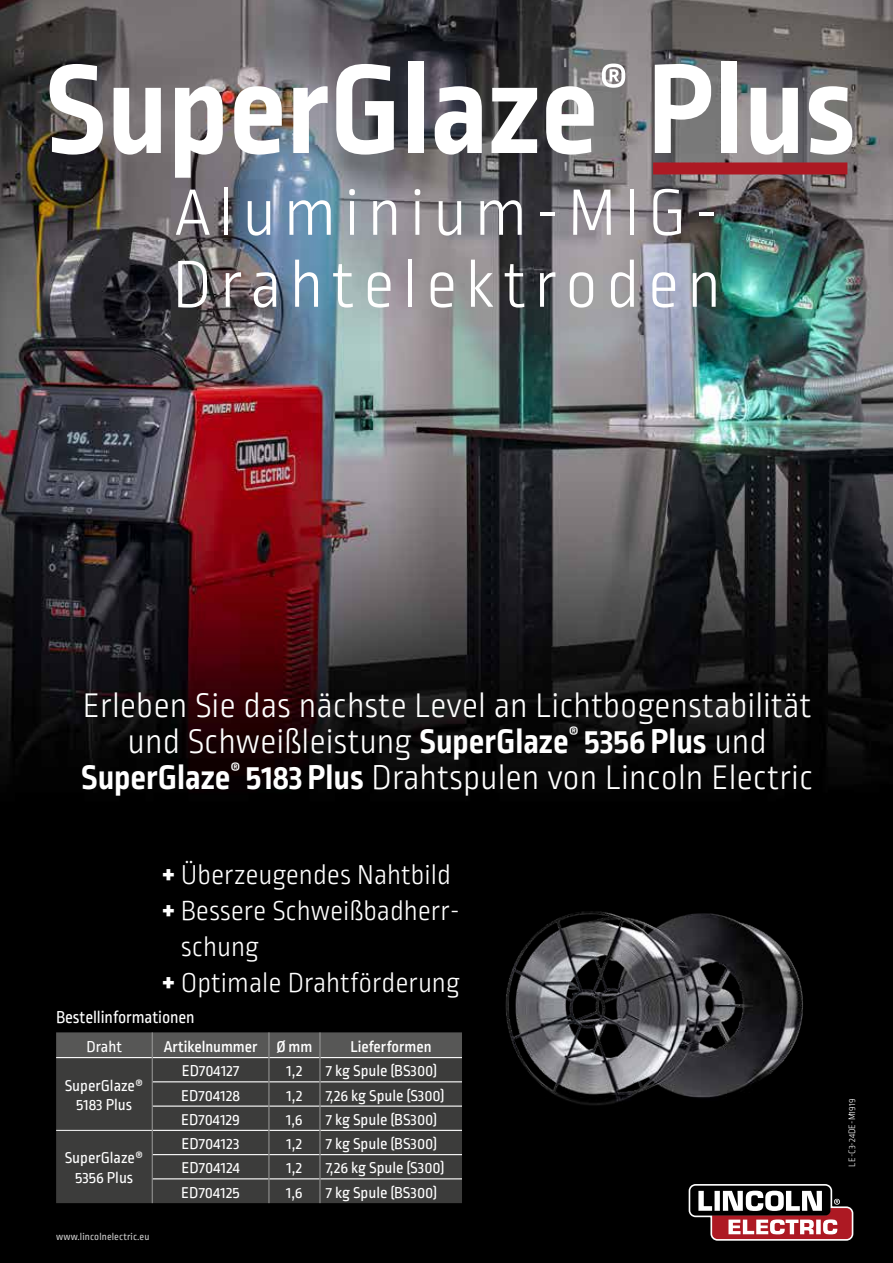
<style>
.page{position:relative;width:893px;height:1263px;background:#fff}
.page>*{position:absolute;margin:0;border:0;box-sizing:border-box;transform-origin:0 0}
.t1{font:700 133.5px "Ropa Sans Pro";color:#fff}
.t2{font:300 69px/72px "Ropa Sans Pro";letter-spacing:.12em;color:#fff}
.t3{font:300 36px/36px "Ropa Sans Pro";color:#fff;text-align:center}
.t4{font:300 28.8px "Ropa Sans Pro";color:#fff}
.t5{font:18px "Ropa Sans Pro";letter-spacing:-.005em;color:#fff}
.t6{font:16.5px/19.8px "Ropa Sans Pro";color:#fff;text-align:center}
.t7{font:500 16.5px "Ropa Sans Pro";color:#fff}
.t8{font:10.5px "Ropa Sans Pro";letter-spacing:.01em;color:#fff}
.t9{font:300 9.75px "Ropa Sans PTT";color:#fff}
.s1{font-weight:700}
.s2{font-weight:800}
</style>
<div class="page">
<img style="left:0;top:0;width:893px;height:1263px">
<svg style="left:689px;top:1184px;width:164px;height:57px"></svg>
<div style="left:653px;top:162px;width:194px;height:12px;background:#ad1923"></div>
<img style="left:476px;top:876px;width:366px;height:245px">
<svg style="left:56px;top:1032px;width:406px;height:171px;background:#464645"></svg>
<hr style="left:56px;top:1130px;width:96px;height:1px;background:#fff">
<h1 class="t1" style="left:45px;top:34px;width:812px">SuperGlaze<sup>®</sup> Plus</h1>
<h2 class="t2" style="left:173px;top:181px;width:550px">Aluminium-MIG-<br>Drahtelektroden</h2>
<h3 class="t3" style="left:81px;top:690px;width:733px">Erleben Sie das nächste Level an Lichtbogenstabilität und Schweißleistung <span class="s1">SuperGlaze</span><sup>®</sup> <span class="s1">5356 Plus</span> und<br><span class="s1">SuperGlaze</span><sup>®</sup> <span class="s1">5183 Plus</span> Drahtspulen von Lincoln Electric</h3>
<h3 class="t4" style="left:162px;top:860px;width:290px"><span class="s2">+</span> Überzeugendes Nahtbild</h3>
<h3 class="t4" style="left:162px;top:896px;width:299px"><span class="s2">+</span> Bessere Schweißbadherr-</h3>
<h3 class="t4" style="left:181px;top:932px;width:80px">schung</h3>
<h3 class="t4" style="left:162px;top:968px;width:299px"><span class="s2">+</span> Optimale Drahtförderung</h3>
<p class="t5" style="left:56px;top:1007px;width:140px">Bestellinformationen</p>
<p class="t6" style="left:86px;top:1037px;width:37px">Draht</p>
<p class="t7" style="left:164px;top:1037px;width:150px">Artikelnummer Ø mm</p>
<p class="t7" style="left:350px;top:1037px;width:83px">Lieferformen</p>
<p class="t6" style="left:65px;top:1076px;width:81px">SuperGlaze®<br>5183 Plus</p>
<p class="t6" style="left:182px;top:1062px;width:59px">ED704127</p>
<p class="t6" style="left:287px;top:1062px;width:17px">1,2</p>
<p class="t6" style="left:326px;top:1062px;width:113px">7 kg Spule (BS300)</p>
<p class="t6" style="left:181px;top:1086px;width:60px">ED704128</p>
<p class="t6" style="left:287px;top:1086px;width:17px">1,2</p>
<p class="t6" style="left:326px;top:1086px;width:120px">7,26 kg Spule (S300)</p>
<p class="t6" style="left:181px;top:1110px;width:61px">ED704129</p>
<p class="t6" style="left:286px;top:1110px;width:18px">1,6</p>
<p class="t6" style="left:326px;top:1110px;width:113px">7 kg Spule (BS300)</p>
<p class="t6" style="left:65px;top:1149px;width:81px">SuperGlaze®<br>5356 Plus</p>
<p class="t8" style="left:56px;top:1231px;width:95px">www.lincolnelectric.eu</p>
<p class="t6" style="left:181px;top:1135px;width:60px">ED704123</p>
<p class="t6" style="left:287px;top:1135px;width:17px">1,2</p>
<p class="t6" style="left:326px;top:1135px;width:113px">7 kg Spule (BS300)</p>
<p class="t6" style="left:181px;top:1159px;width:60px">ED704124</p>
<p class="t6" style="left:287px;top:1159px;width:17px">1,2</p>
<p class="t6" style="left:326px;top:1159px;width:120px">7,26 kg Spule (S300)</p>
<p class="t6" style="left:181px;top:1183px;width:60px">ED704125</p>
<p class="t6" style="left:286px;top:1183px;width:18px">1,6</p>
<p class="t6" style="left:326px;top:1183px;width:113px">7 kg Spule (BS300)</p>
<p class="t9" style="left:847px;top:1166px;width:70px;rotate:-90deg">LE-C3-24DE-M1919</p>
</div>
